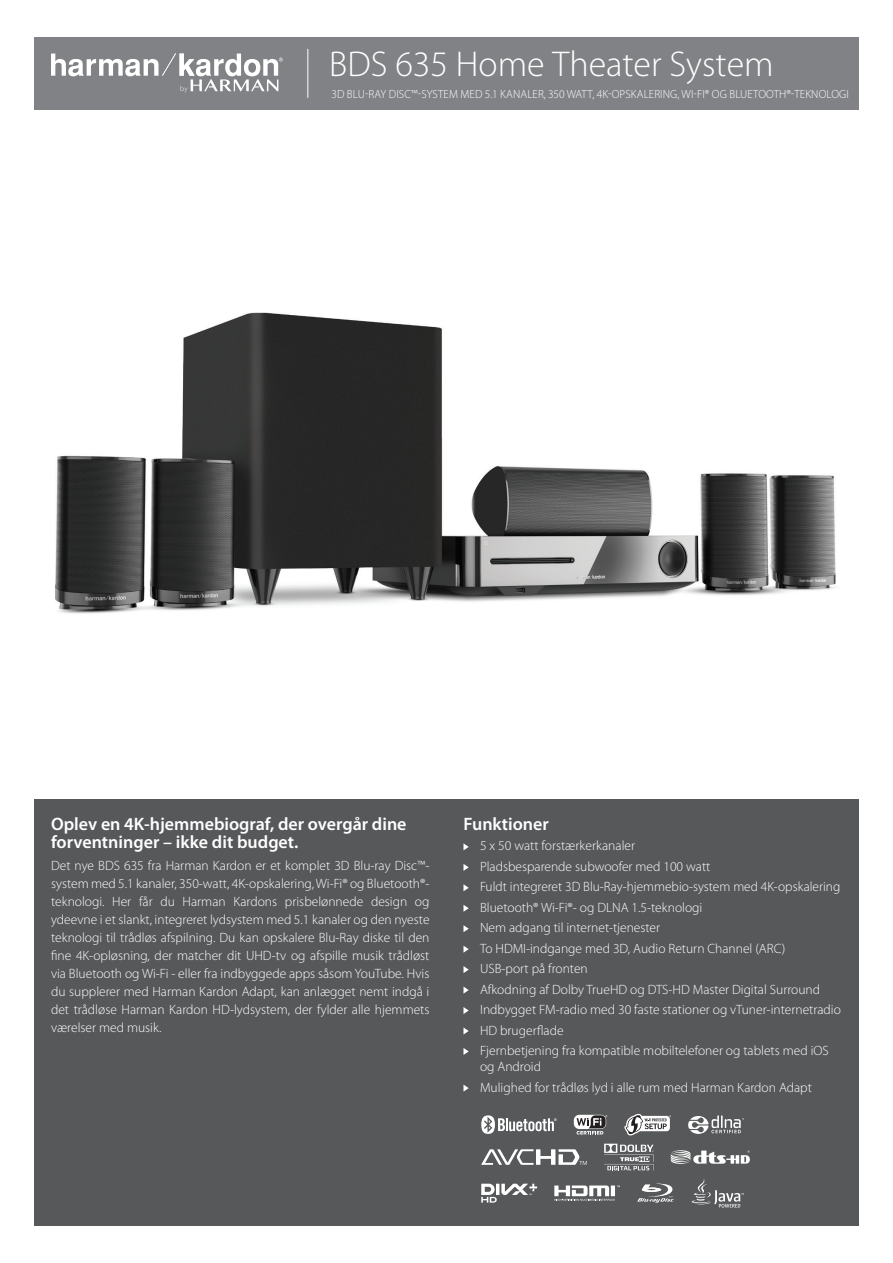
<style>
.page{position:relative;width:893px;height:1263px;background:#fff}
.page>*{position:absolute;margin:0;border:0;box-sizing:border-box;transform-origin:0 0}
.t1{font:300 36px "Myriad Pro";color:#fff}
.t2{font:600 18px/18px "Myriad Pro";color:#fff}
.t3{font:300 13.5px/20.4px "Myriad Pro";color:#fff}
.t4{font:300 11.85px "Myriad Pro";letter-spacing:.01em;color:#fff}
</style>
<div class="page">
<img style="left:55px;top:312px;width:781px;height:302px">
<div style="left:34px;top:799px;width:825px;height:427px;background:#57585a"></div>
<svg style="left:463px;top:843px;width:6px;height:7px"></svg>
<svg style="left:463px;top:864px;width:6px;height:7px"></svg>
<svg style="left:463px;top:884px;width:6px;height:7px"></svg>
<svg style="left:463px;top:905px;width:6px;height:7px"></svg>
<svg style="left:463px;top:925px;width:6px;height:7px"></svg>
<svg style="left:463px;top:946px;width:6px;height:7px"></svg>
<svg style="left:463px;top:966px;width:6px;height:7px"></svg>
<svg style="left:463px;top:986px;width:6px;height:7px"></svg>
<svg style="left:463px;top:1007px;width:6px;height:7px"></svg>
<svg style="left:463px;top:1027px;width:6px;height:7px"></svg>
<svg style="left:463px;top:1048px;width:6px;height:7px"></svg>
<svg style="left:463px;top:1084px;width:6px;height:8px"></svg>
<div style="left:34px;top:37px;width:825px;height:72px;background:#808285"></div>
<hr style="left:307px;top:49px;width:1px;height:49px;background:#fff">
<svg style="left:51px;top:53px;width:232px;height:40px"></svg>
<svg style="left:481px;top:1115px;width:76px;height:19px"></svg>
<div style="left:574px;top:1115px;width:32px;height:14px;background:#fff;border-radius:5px"></div>
<svg style="left:577px;top:1115px;width:30px;height:19px"></svg>
<svg style="left:688px;top:1115px;width:56px;height:19px"></svg>
<svg style="left:624px;top:1114px;width:47px;height:21px"></svg>
<svg style="left:604px;top:1144px;width:49px;height:26px"></svg>
<svg style="left:671px;top:1150px;width:79px;height:14px"></svg>
<svg style="left:481px;top:1149px;width:106px;height:16px"></svg>
<svg style="left:481px;top:1184px;width:56px;height:18px"></svg>
<svg style="left:554px;top:1185px;width:66px;height:16px"></svg>
<svg style="left:637px;top:1183px;width:37px;height:20px"></svg>
<svg style="left:691px;top:1179px;width:53px;height:28px"></svg>
<h1 class="t1" style="left:329px;top:44px;width:446px">BDS 635 Home Theater System</h1>
<p class="t4" style="left:331px;top:87px;width:519px">3D BLU-RAY DISC™-SYSTEM MED 5.1 KANALER, 350 WATT, 4K-OPSKALERING, WI-FI® OG BLUETOOTH®-TEKNOLOGI</p>
<h2 class="t2" style="left:51px;top:815px;width:357px">Oplev en 4K-hjemmebiograf, der overgår dine forventninger – ikke dit budget.</h2>
<p class="t3" style="left:51px;top:857px;width:380px;line-height:18px;text-align:justify">Det nye BDS 635 fra Harman Kardon er et komplet 3D Blu-ray Disc™- system med 5.1 kanaler, 350-watt, 4K-opskalering, Wi-Fi® og Bluetooth®- teknologi. Her får du Harman Kardons prisbelønnede design og ydeevne i et slankt, integreret lydsystem med 5.1 kanaler og den nyeste teknologi til trådløs afspilning. Du kan opskalere Blu-Ray diske til den fine 4K-opløsning, der matcher dit UHD-tv og afspille musik trådløst via Bluetooth og Wi-Fi - eller fra indbyggede apps såsom YouTube. Hvis du supplerer med Harman Kardon Adapt, kan anlægget nemt indgå i det trådløse Harman Kardon HD-lydsystem, der fylder alle hjemmets værelser med musik.</p>
<h2 class="t2" style="left:463px;top:815px;width:87px">Funktioner</h2>
<p class="t3" style="left:480px;top:836px;width:362px">5 x 50 watt forstærkerkanaler<br>Pladsbesparende subwoofer med 100 watt<br>Fuldt integreret 3D Blu-Ray-hjemmebio-system med 4K-opskalering Bluetooth® Wi-Fi®- og DLNA 1.5-teknologi<br>Nem adgang til internet-tjenester<br>To HDMI-indgange med 3D, Audio Return Channel (ARC)<br>USB-port på fronten<br>Afkodning af Dolby TrueHD og DTS-HD Master Digital Surround Indbygget FM-radio med 30 faste stationer og vTuner-internetradio HD brugerflade<br>Fjernbetjening fra kompatible mobiltelefoner og tablets med iOS</p>
<p class="t3" style="left:480px;top:1057px;width:333px">og Android<br>Mulighed for trådløs lyd i alle rum med Harman Kardon Adapt</p>
</div>
